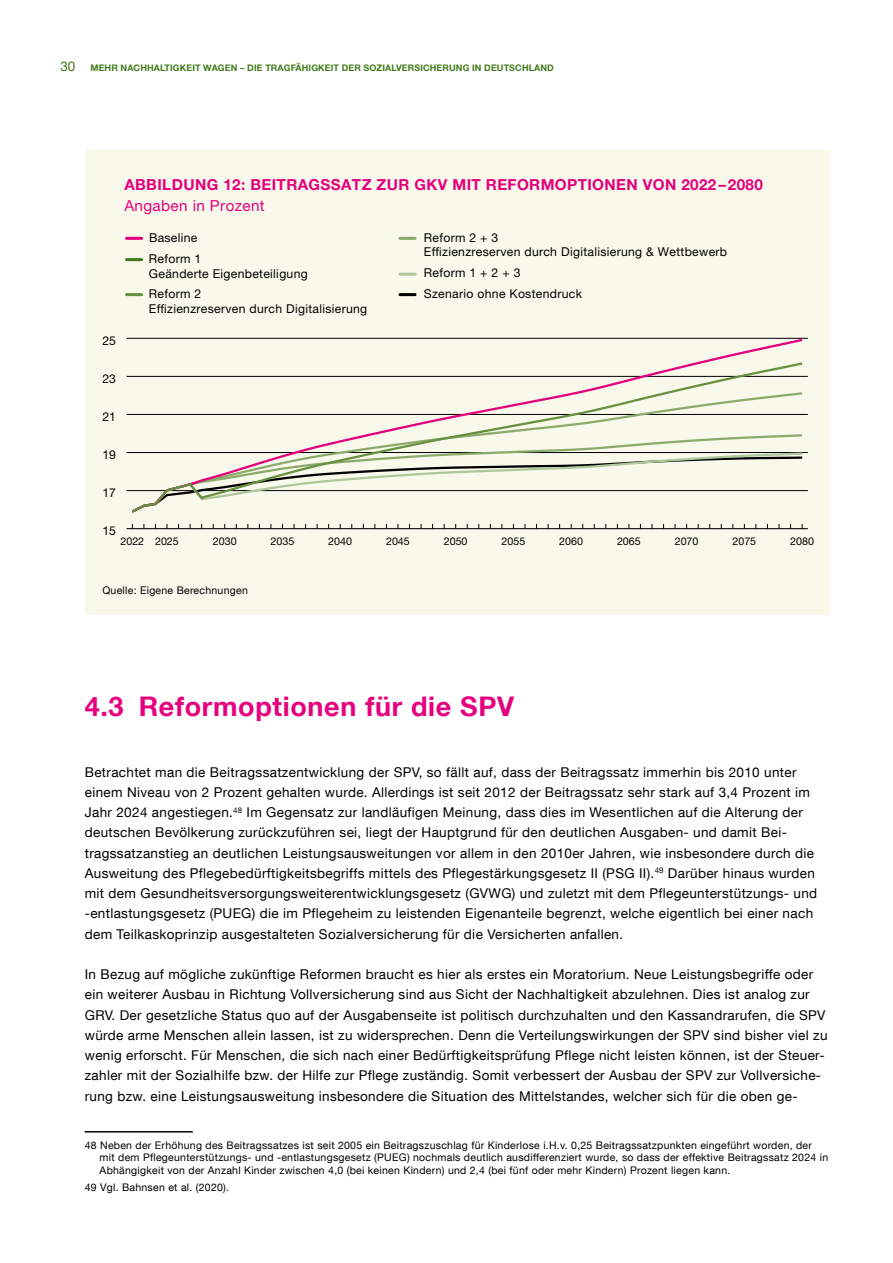
<style>
.page{position:relative;width:893px;height:1263px;background:#fff}
.page>*{position:absolute;margin:0;border:0;box-sizing:border-box;transform-origin:0 0}
.t1{font:700 27px "Helvetica Neue LT Com";letter-spacing:.025em;color:#e6007d}
.t2{font:700 15.3px "Helvetica Neue LT Com";letter-spacing:.025em;color:#e4007d}
.t3{font:15.3px "Helvetica Neue LT Com";letter-spacing:.025em;color:#e4007d}
.t4{font:13.5px/20.2px "Helvetica Neue LT Com";letter-spacing:.025em;color:#000}
.t5{font:12.15px/14.7px "Helvetica Neue LT Com";letter-spacing:.025em;color:#000}
.t6{font:10.65px "Helvetica Neue LT Com";color:#000}
.t7{font:10.5px/12.6px "Helvetica Neue LT Com";letter-spacing:.025em;color:#000}
.t8{font:700 9px "Helvetica Neue LT Com";letter-spacing:.01em;color:#427b1b}
.s1{font-weight:400;font-size:13.5px}
</style>
<div class="page">
<hr style="left:85px;top:1131px;width:108px;height:1px;background:#000">
<div style="left:85px;top:149px;width:744px;height:466px;background:#f9f9eb"></div>
<hr style="left:127px;top:528px;width:681px;height:1px;background:#000">
<hr style="left:127px;top:490px;width:681px;height:1px;background:#000">
<hr style="left:127px;top:452px;width:681px;height:1px;background:#000">
<hr style="left:127px;top:414px;width:681px;height:1px;background:#000">
<hr style="left:127px;top:376px;width:681px;height:1px;background:#000">
<hr style="left:127px;top:338px;width:681px;height:1px;background:#000">
<svg style="left:132px;top:362px;width:670px;height:151px"></svg>
<hr style="left:127px;top:237px;width:15px;height:3px;background:#e4007d">
<hr style="left:400px;top:237px;width:15px;height:3px;background:#8daa6c">
<hr style="left:127px;top:258px;width:15px;height:3px;background:#427b1b">
<hr style="left:400px;top:273px;width:15px;height:3px;background:#b2c59b">
<hr style="left:127px;top:293px;width:15px;height:3px;background:#679040">
<hr style="left:400px;top:293px;width:15px;height:3px;background:#000">
<p class="t8" style="left:60px;top:62px;width:495px"><span class="s1">30</span> MEHR NACHHALTIGKEIT WAGEN – DIE TRAGFÄHIGKEIT DER SOZIALVERSICHERUNG IN DEUTSCHLAND</p>
<p class="t2" style="left:124px;top:175px;width:640px">ABBILDUNG 12: BEITRAGSSATZ ZUR GKV MIT REFORMOPTIONEN VON 2022 – 2080</p>
<p class="t3" style="left:124px;top:196px;width:142px">Angaben in Prozent</p>
<p class="t5" style="left:149px;top:230px;width:50px">Baseline</p>
<p class="t5" style="left:424px;top:230px;width:305px">Reform 2 + 3<br>Effizienzreserven durch Digitalisierung &amp; Wettbewerb</p>
<p class="t5" style="left:149px;top:251px;width:160px">Reform 1<br>Geänderte Eigenbeteiligung</p>
<p class="t5" style="left:424px;top:265px;width:98px">Reform 1 + 2 + 3</p>
<p class="t5" style="left:102px;top:333px;width:15px">25</p>
<p class="t5" style="left:102px;top:371px;width:15px">23</p>
<p class="t5" style="left:102px;top:409px;width:15px">21</p>
<p class="t5" style="left:102px;top:447px;width:15px">19</p>
<p class="t5" style="left:102px;top:485px;width:15px">17</p>
<p class="t5" style="left:149px;top:286px;width:220px">Reform 2<br>Effizienzreserven durch Digitalisierung</p>
<p class="t5" style="left:424px;top:286px;width:160px">Szenario ohne Kostendruck</p>
<p class="t5" style="left:102px;top:523px;width:15px">15</p>
<p class="t6" style="left:120px;top:535px;width:60px">2022 2025</p>
<p class="t6" style="left:213px;top:535px;width:25px">2030</p>
<p class="t6" style="left:271px;top:535px;width:25px">2035</p>
<p class="t6" style="left:328px;top:535px;width:25px">2040</p>
<p class="t6" style="left:386px;top:535px;width:25px">2045</p>
<p class="t6" style="left:444px;top:535px;width:25px">2050</p>
<p class="t6" style="left:502px;top:535px;width:25px">2055</p>
<p class="t6" style="left:559px;top:535px;width:25px">2060</p>
<p class="t6" style="left:617px;top:535px;width:25px">2065</p>
<p class="t6" style="left:675px;top:535px;width:25px">2070</p>
<p class="t6" style="left:732px;top:535px;width:25px">2075</p>
<p class="t6" style="left:790px;top:535px;width:25px">2080</p>
<p class="t7" style="left:102px;top:584px;width:147px">Quelle: Eigene Berechnungen</p>
<h1 class="t1" style="left:85px;top:689px;width:431px">4.3 Reformoptionen für die SPV</h1>
<p class="t4" style="left:85px;top:761px;width:734px">Betrachtet man die Beitragssatzentwicklung der SPV, so fällt auf, dass der Beitragssatz immerhin bis 2010 unter einem Niveau von 2 Prozent gehalten wurde. Allerdings ist seit 2012 der Beitragssatz sehr stark auf 3,4 Prozent im Jahr 2024 angestiegen.<sup>48</sup> Im Gegensatz zur landläufigen Meinung, dass dies im Wesentlichen auf die Alterung der deutschen Bevölkerung zurückzuführen sei, liegt der Hauptgrund für den deutlichen Ausgaben- und damit Bei&shy;tragssatzanstieg an deutlichen Leistungsausweitungen vor allem in den 2010er Jahren, wie insbesondere durch die Ausweitung des Pflegebedürftigkeitsbegriffs mittels des Pflegestärkungsgesetz II (PSG II).<sup>49</sup> Darüber hinaus wurden mit dem Gesundheitsversorgungsweiterentwicklungsgesetz (GVWG) und zuletzt mit dem Pflegeunterstützungs- und -entlastungsgesetz (PUEG) die im Pflegeheim zu leistenden Eigenanteile begrenzt, welche eigentlich bei einer nach dem Teilkaskoprinzip ausgestalteten Sozialversicherung für die Versicherten anfallen.</p>
<p class="t4" style="left:85px;top:964px;width:744px">In Bezug auf mögliche zukünftige Reformen braucht es hier als erstes ein Moratorium. Neue Leistungsbegriffe oder ein weiterer Ausbau in Richtung Vollversicherung sind aus Sicht der Nachhaltigkeit abzulehnen. Dies ist analog zur GRV. Der gesetzliche Status quo auf der Ausgabenseite ist politisch durchzuhalten und den Kassandrarufen, die SPV würde arme Menschen allein lassen, ist zu widersprechen. Denn die Verteilungswirkungen der SPV sind bisher viel zu wenig erforscht. Für Menschen, die sich nach einer Bedürftigkeitsprüfung Pflege nicht leisten können, ist der Steuer&shy;zahler mit der Sozialhilfe bzw. der Hilfe zur Pflege zuständig. Somit verbessert der Ausbau der SPV zur Vollversiche&shy;rung bzw. eine Leistungsausweitung insbesondere die Situation des Mittelstandes, welcher sich für die oben ge-</p>
<p class="t7" style="left:100px;top:1138px;width:730px;text-indent:-15px">48 Neben der Erhöhung des Beitragssatzes ist seit 2005 ein Beitragszuschlag für Kinderlose i.H.v. 0,25 Beitragssatzpunkten eingeführt worden, der mit dem Pflegeunterstützungs- und -entlastungsgesetz (PUEG) nochmals deutlich ausdifferenziert wurde, so dass der effektive Beitragssatz 2024 in<br>Abhängigkeit von der Anzahl Kinder zwischen 4,0 (bei keinen Kindern) und 2,4 (bei fünf oder mehr Kindern) Prozent liegen kann.</p>
<p class="t7" style="left:85px;top:1180px;width:146px">49 Vgl. Bahnsen et al. (2020).</p>
</div>
